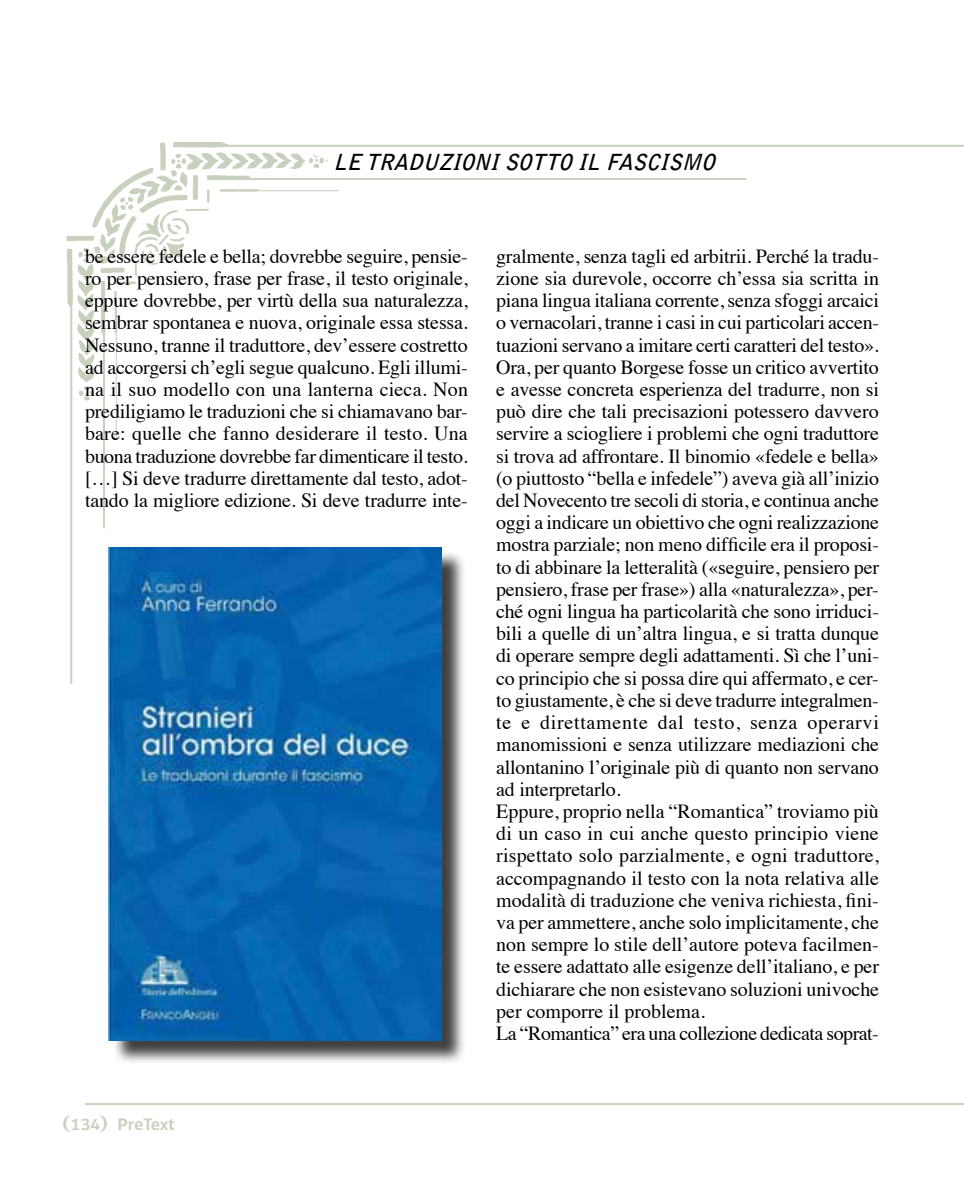
<style>
.page{position:relative;width:964px;height:1191px;background:#fff}
.page>*{position:absolute;margin:0;border:0;box-sizing:border-box;transform-origin:0 0}
.t1{font:italic 700 22px "Bell Gothic Std";color:#000}
.t2{font:20px/22.2px "Times";letter-spacing:-.01em;color:#000}
.t3{font:700 16px "Brera";letter-spacing:.025em;color:#c7d1bd}
</style>
<div class="page">
<img style="left:67px;top:142px;width:261px;height:259px">
<hr style="left:222px;top:145px;width:742px;height:2px;background:#c7d1bd">
<hr style="left:222px;top:178px;width:524px;height:2px;background:#c7d1bd">
<hr style="left:222px;top:190px;width:117px;height:1px;background:#c7d1bd">
<hr style="left:70px;top:271px;width:2px;height:413px;background:#c7d1bd">
<hr style="left:103px;top:332px;width:2px;height:196px;background:#c7d1bd">
<hr style="left:116px;top:324px;width:1px;height:115px;background:#c7d1bd">
<hr style="left:85px;top:1103px;width:879px;height:2px;background:#c7d1bd">
<div style="left:112px;top:550px;width:354px;height:515px;background:#000;opacity:.75"></div>
<img style="left:109px;top:547px;width:332px;height:493px">
<p class="t1" style="left:333px;top:148px;width:390px">LE TRADUZIONISOTTO IL FASCISMO</p>
<p class="t2" style="left:85px;top:243px;width:384px;text-align:justify">be essere fedele e bella; dovrebbe seguire, pensie&shy;ro per pensiero, frase per frase, il testo originale, eppure dovrebbe, per virtù della sua naturalezza, sembrar spontanea e nuova, originale essa stessa.<br>Nessuno, tranne il traduttore, dev’essere costretto ad accorgersi ch’egli segue qualcuno. Egli illumi&shy;na il suo modello con una lanterna cieca. Non prediligiamo le traduzioni che si chiamavano bar&shy;bare: quelle che fanno desiderare il testo. Una buona traduzione dovrebbe far dimenticare il testo. […] Si deve tradurre direttamente dal testo, adot&shy;tando la migliore edizione. Si deve tradurre inte-</p>
<p class="t2" style="left:496px;top:243px;width:384px">gralmente, senza tagli ed arbitrii. Perché la tradu&shy;zione sia durevole, occorre ch’essa sia scritta in piana lingua italiana corrente, senza sfoggi arcaici o vernacolari, tranne i casi in cui particolari accen&shy;tuazioni servano a imitare certi caratteri del testo».<br>Ora, per quanto Borgese fosse un critico avvertito e avesse concreta esperienza del tradurre, non si può dire che tali precisazioni potessero davvero servire a sciogliere i problemi che ogni traduttore si trova ad affrontare. Il binomio «fedele e bella» (o piuttosto “bella e infedele”) aveva già all’inizio del Novecento tre secoli di storia, e continua anche oggi a indicare un obiettivo che ogni realizzazione mostra parziale; non meno difficile era il proposi&shy;to di abbinare la letteralità («seguire, pensiero per pensiero, frase per frase») alla «naturalezza», per&shy;ché ogni lingua ha particolarità che sono irriduci&shy;bili a quelle di un’altra lingua, e si tratta dunque di operare sempre degli adattamenti. Sì che l’uni&shy;co principio che si possa dire qui affermato, e cer&shy;to giustamente, è che si deve tradurre integralmen&shy;te e direttamente dal testo, senza operarvi manomissioni e senza utilizzare mediazioni che allontanino l’originale più di quanto non servano ad interpretarlo.<br>Eppure, proprio nella “Romantica” troviamo più di un caso in cui anche questo principio viene rispettato solo parzialmente, e ogni traduttore, accompagnando il testo con la nota relativa alle modalità di traduzione che veniva richiesta, fini&shy;va per ammettere, anche solo implicitamente, che non sempre lo stile dell’autore poteva facilmen&shy;te essere adattato alle esigenze dell’italiano, e per dichiarare che non esistevano soluzioni univoche per comporre il problema.<br>La “Romantica” era una collezione dedicata soprat-</p>
<p class="t3" style="left:71px;top:1114px;width:105px">134 PreText</p>
</div>
